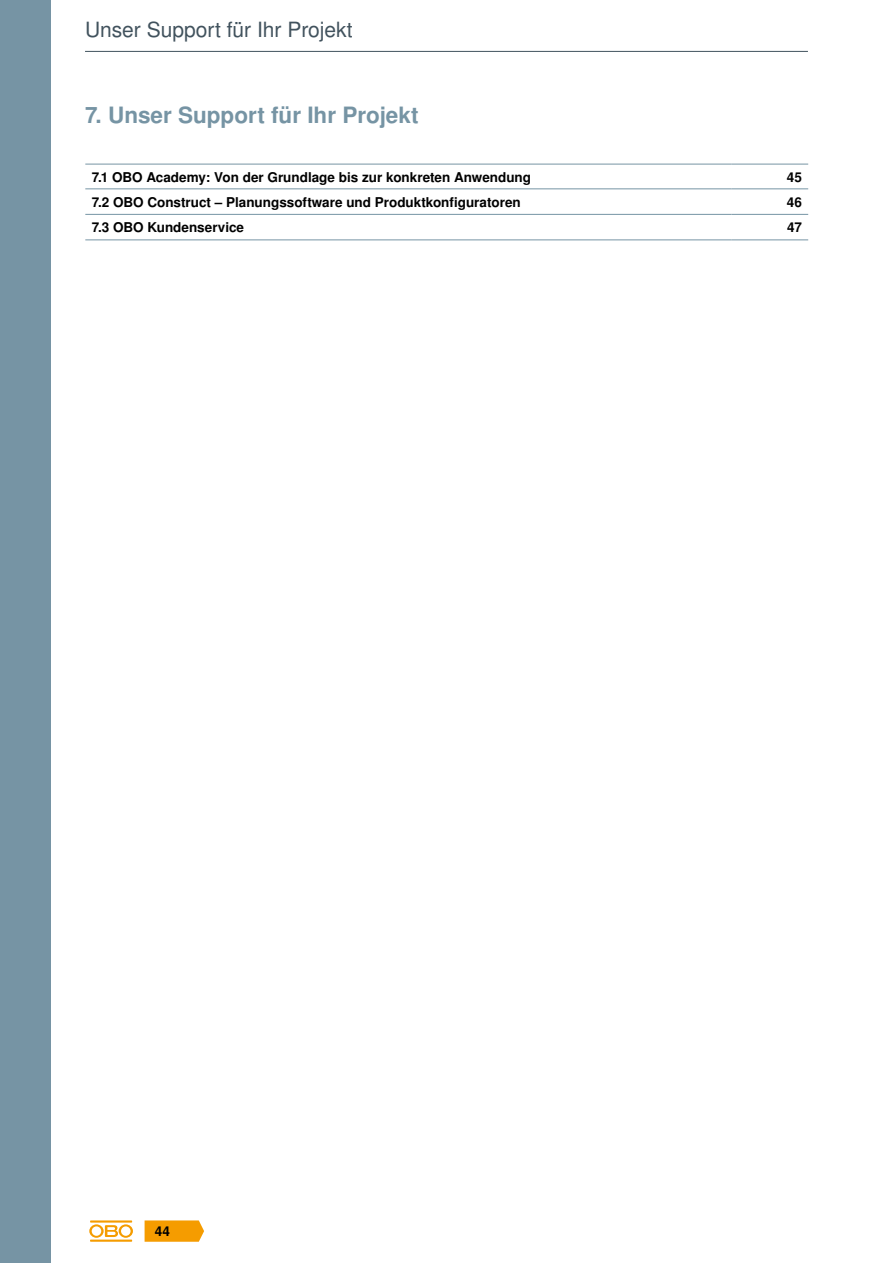
<style>
.page{position:relative;width:893px;height:1263px;background:#fff}
.page>*{position:absolute;margin:0;border:0;box-sizing:border-box;transform-origin:0 0}
.t1{font:700 22.5px "Nimbus San LOT";color:#7694a4}
.t2{font:21px "Nimbus San LOT";color:#41525d}
.t3{font:700 13.5px "Nimbus San LOT";color:#000}
</style>
<div class="page">
<hr style="left:85px;top:51px;width:723px;height:1px;background:#41525d">
<hr style="left:85px;top:164px;width:647px;height:1px;background:#7694a4">
<hr style="left:732px;top:164px;width:76px;height:1px;background:#7694a4">
<hr style="left:85px;top:188px;width:647px;height:1px;background:#7694a4">
<hr style="left:732px;top:188px;width:76px;height:1px;background:#7694a4">
<hr style="left:85px;top:214px;width:647px;height:1px;background:#7694a4">
<hr style="left:732px;top:214px;width:76px;height:1px;background:#7694a4">
<hr style="left:85px;top:239px;width:647px;height:1px;background:#7694a4">
<hr style="left:732px;top:239px;width:76px;height:1px;background:#7694a4">
<hr style="left:892px;top:541px;width:1px;height:606px;background:#e4ebed">
<div style="left:0;top:0;width:51px;height:1263px;background:#7694a4"></div>
<svg style="left:145px;top:1220px;width:59px;height:22px"></svg>
<hr style="left:90px;top:1239px;width:42px;height:3px;background:#f59c00">
<svg style="left:89px;top:1224px;width:44px;height:14px"></svg>
<hr style="left:90px;top:1220px;width:42px;height:2px;background:#f59c00">
<h2 class="t2" style="left:85px;top:17px;width:269px">Unser Support für Ihr Projekt</h2>
<h1 class="t1" style="left:85px;top:102px;width:335px">7. Unser Support für Ihr Projekt</h1>
<p class="t3" style="left:92px;top:169px;width:441px">7.1 OBO Academy: Von der Grundlage bis zur konkreten Anwendung</p>
<p class="t3" style="left:787px;top:169px;width:17px">45</p>
<p class="t3" style="left:92px;top:194px;width:431px">7.2 OBO Construct – Planungssoftware und Produktkonfiguratoren</p>
<p class="t3" style="left:787px;top:194px;width:17px">46</p>
<p class="t3" style="left:92px;top:219px;width:154px">7.3 OBO Kundenservice</p>
<p class="t3" style="left:787px;top:219px;width:16px">47</p>
<p class="t3" style="left:155px;top:1223px;width:17px">44</p>
</div>
